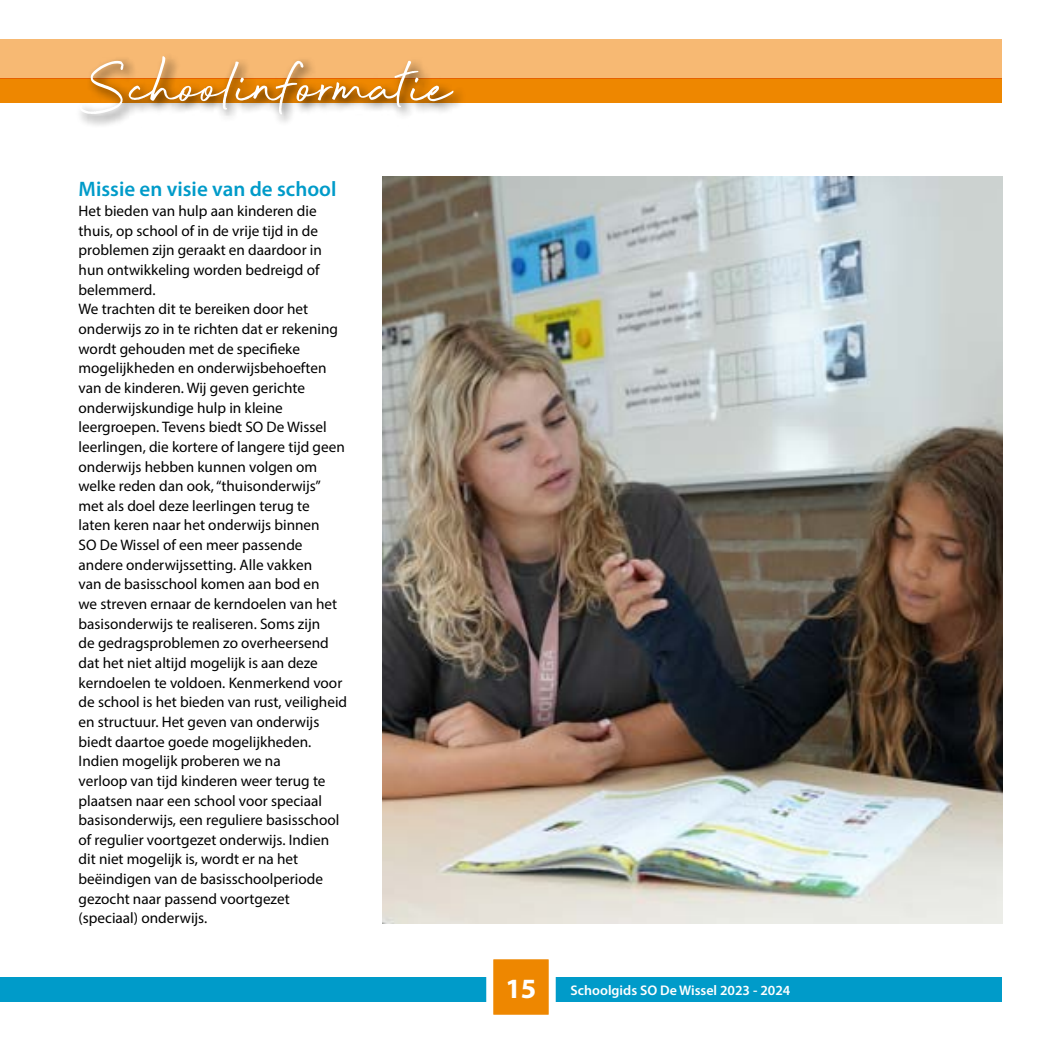
<style>
.page{position:relative;width:1042px;height:1042px;background:#fff}
.page>*{position:absolute;margin:0;border:0;box-sizing:border-box;transform-origin:0 0}
.t1{font:78.75px "Beyond Infinity";color:#fff}
.t2{font:600 21px "Myriad Pro";color:#009bc9}
.t3{font:15.22px/19.6px "Myriad Pro";color:#000}
.t4{font:600 14px "Myriad Pro";color:#fff}
.s1{font-weight:700;font-size:28px}
</style>
<div class="page">
<img style="left:382px;top:177px;width:620px;height:746px">
<div style="left:0;top:39px;width:1001px;height:39px;background:#f7b973"></div>
<div style="left:0;top:78px;width:1001px;height:25px;background:#ee8700"></div>
<div style="left:0;top:977px;width:1001px;height:25px;background:#009bc9"></div>
<div style="left:490px;top:956px;width:62px;height:62px;background:#ee8700"></div>
<div style="left:486px;top:952px;width:70px;height:69px;border:7px solid #fff"></div>
<div style="left:76px;top:53px;width:392px;height:75px;background:#000;opacity:.75"></div>
<h1 class="t1" style="left:79px;top:39px;width:374px">Schoolinformatie</h1>
<h2 class="t2" style="left:79px;top:176px;width:259px">Missie en visie van de school</h2>
<p class="t3" style="left:79px;top:201px;width:270px">Het bieden van hulp aan kinderen die thuis, op school of in de vrije tijd in de problemen zijn geraakt en daardoor in hun ontwikkeling worden bedreigd of belemmerd.<br>We trachten dit te bereiken door het onderwijs zo in te richten dat er rekening wordt gehouden met de specifieke mogelijkheden en onderwijsbehoeften van de kinderen. Wij geven gerichte onderwijskundige hulp in kleine leergroepen. Tevens biedt SO De Wissel leerlingen, die kortere of langere tijd geen onderwijs hebben kunnen volgen om welke reden dan ook, “thuisonderwijs” met als doel deze leerlingen terug te<br>laten keren naar het onderwijs binnen<br>SO De Wissel of een meer passende andere onderwijssetting. Alle vakken<br>van de basisschool komen aan bod en<br>we streven ernaar de kerndoelen van het basisonderwijs te realiseren. Soms zijn<br>de gedragsproblemen zo overheersend dat het niet altijd mogelijk is aan deze kerndoelen te voldoen. Kenmerkend voor de school is het bieden van rust, veiligheid en structuur. Het geven van onderwijs biedt daartoe goede mogelijkheden.<br>Indien mogelijk proberen we na<br>verloop van tijd kinderen weer terug te plaatsen naar een school voor speciaal basisonderwijs, een reguliere basisschool of regulier voortgezet onderwijs. Indien dit niet mogelijk is, wordt er na het beëindigen van de basisschoolperiode gezocht naar passend voortgezet (speciaal) onderwijs.</p>
<p class="t4" style="left:505px;top:981px;width:286px"><span class="s1">15</span> Schoolgids SO De Wissel 2023 - 2024</p>
</div>
